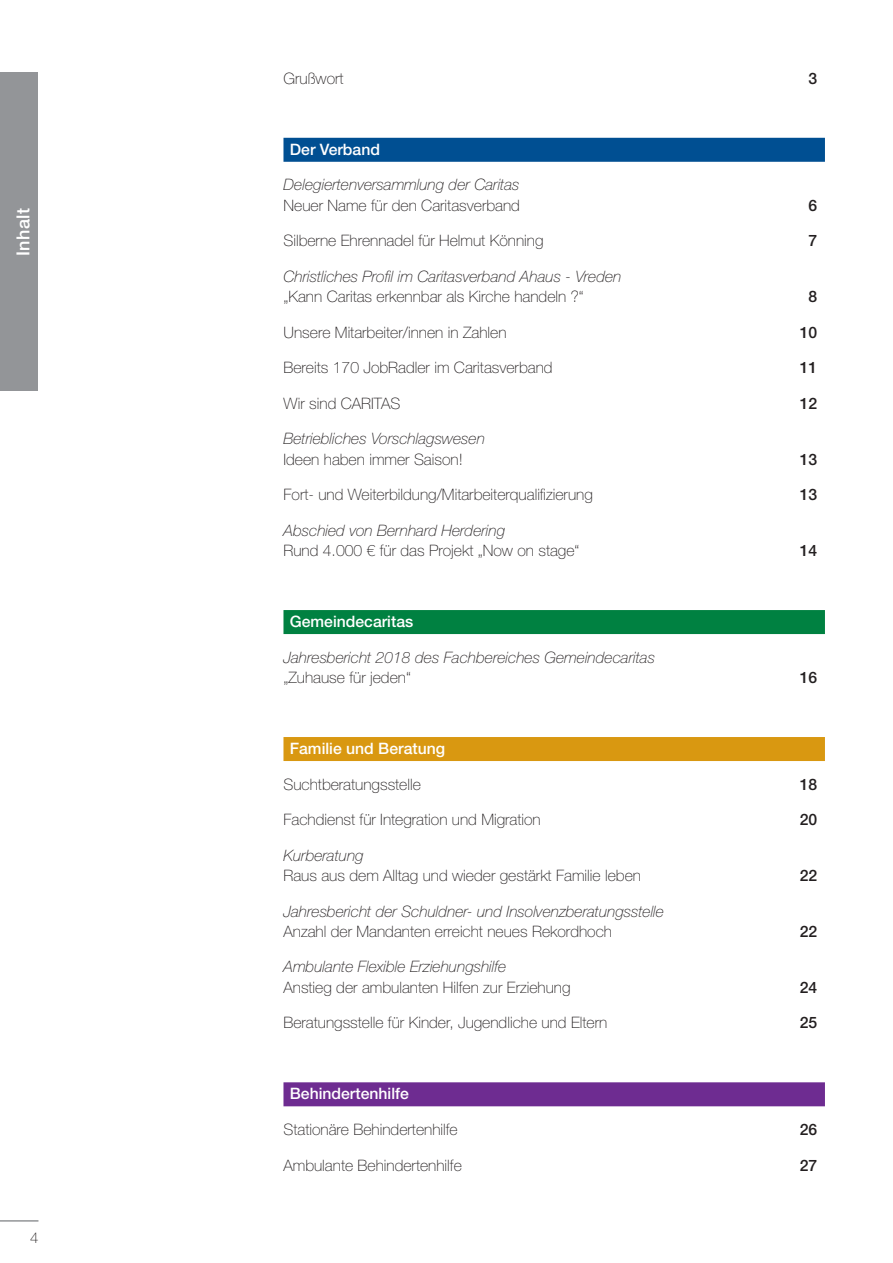
<style>
.page{position:relative;width:893px;height:1263px;background:#fff}
.page>*{position:absolute;margin:0;border:0;box-sizing:border-box;transform-origin:0 0}
.t1{font:500 18px "Helvetica Neue LT Std";letter-spacing:.02em;color:#fff}
.t2{font:100 15.75px "Helvetica Neue LT Std";color:#231f20}
.t3{font:italic 100 15.75px "Helvetica Neue LT Std";color:#231f20}
.t4{font:500 15.75px "Helvetica Neue LT Std";color:#fff}
.t5{font:500 15.75px "Helvetica Neue LT Std";color:#231f20}
.t6{font:100 15px "Helvetica Neue LT Std";color:#231f20}
</style>
<div class="page">
<hr style="left:0;top:1220px;width:38px;height:1px;background:#939598">
<div style="left:283px;top:138px;width:542px;height:24px;background:#004f92"></div>
<div style="left:283px;top:610px;width:542px;height:24px;background:#008141"></div>
<div style="left:283px;top:737px;width:542px;height:24px;background:#d99811"></div>
<div style="left:283px;top:1082px;width:542px;height:24px;background:#6e2c91"></div>
<div style="left:0;top:72px;width:38px;height:319px;background:#939598"></div>
<p class="t1" style="left:12px;top:256px;width:49px;rotate:-90deg">Inhalt</p>
<p class="t6" style="left:30px;top:1229px;width:10px">4</p>
<p class="t2" style="left:283px;top:69px;width:62px">Grußwort</p>
<p class="t5" style="left:809px;top:69px;width:10px">3</p>
<p class="t4" style="left:290px;top:140px;width:92px">Der Verband</p>
<p class="t3" style="left:283px;top:176px;width:238px">Delegiertenversammlung der Caritas</p>
<p class="t2" style="left:283px;top:196px;width:238px">Neuer Name für den Caritasverband</p>
<p class="t5" style="left:809px;top:195px;width:10px">6</p>
<p class="t2" style="left:283px;top:232px;width:261px">Silberne Ehrennadel für Helmut Könning</p>
<p class="t5" style="left:809px;top:231px;width:10px">7</p>
<p class="t3" style="left:283px;top:267px;width:339px">Christliches Profil im Caritasverband Ahaus - Vreden</p>
<p class="t2" style="left:283px;top:287px;width:302px">„Kann Caritas erkennbar als Kirche handeln ?“</p>
<p class="t5" style="left:809px;top:287px;width:10px">8</p>
<p class="t2" style="left:283px;top:323px;width:225px">Unsere Mitarbeiter/innen in Zahlen</p>
<p class="t5" style="left:800px;top:322px;width:19px">10</p>
<p class="t2" style="left:283px;top:358px;width:271px">Bereits 170 JobRadler im Caritasverband</p>
<p class="t5" style="left:800px;top:358px;width:19px">11</p>
<p class="t2" style="left:283px;top:394px;width:118px">Wir sind CARITAS</p>
<p class="t5" style="left:800px;top:394px;width:19px">12</p>
<p class="t3" style="left:283px;top:430px;width:203px">Betriebliches Vorschlagswesen</p>
<p class="t2" style="left:283px;top:450px;width:181px">Ideen haben immer Saison!</p>
<p class="t5" style="left:800px;top:449px;width:19px">13</p>
<p class="t2" style="left:283px;top:485px;width:311px">Fort- und Weiterbildung/Mitarbeiterqualifizierung</p>
<p class="t5" style="left:800px;top:485px;width:19px">13</p>
<p class="t3" style="left:283px;top:521px;width:223px">Abschied von Bernhard Herdering</p>
<p class="t2" style="left:283px;top:541px;width:298px">Rund 4.000 € für das Projekt „Now on stage“</p>
<p class="t5" style="left:800px;top:541px;width:19px">14</p>
<p class="t4" style="left:290px;top:612px;width:125px">Gemeindecaritas</p>
<p class="t3" style="left:283px;top:648px;width:373px">Jahresbericht 2018 des Fachbereiches Gemeindecaritas</p>
<p class="t2" style="left:283px;top:668px;width:129px">„Zuhause für jeden“</p>
<p class="t5" style="left:800px;top:668px;width:19px">16</p>
<p class="t4" style="left:290px;top:739px;width:157px">Familie und Beratung</p>
<p class="t2" style="left:283px;top:775px;width:139px">Suchtberatungsstelle</p>
<p class="t5" style="left:800px;top:775px;width:19px">18</p>
<p class="t2" style="left:283px;top:811px;width:259px">Fachdienst für Integration und Migration</p>
<p class="t5" style="left:800px;top:810px;width:19px">20</p>
<p class="t3" style="left:283px;top:846px;width:82px">Kurberatung</p>
<p class="t2" style="left:283px;top:866px;width:359px">Raus aus dem Alltag und wieder gestärkt Familie leben</p>
<p class="t5" style="left:800px;top:866px;width:19px">22</p>
<p class="t3" style="left:283px;top:902px;width:382px">Jahresbericht der Schuldner- und Insolvenzberatungsstelle</p>
<p class="t2" style="left:283px;top:922px;width:330px">Anzahl der Mandanten erreicht neues Rekordhoch</p>
<p class="t5" style="left:800px;top:922px;width:19px">22</p>
<p class="t3" style="left:283px;top:958px;width:224px">Ambulante Flexible Erziehungshilfe</p>
<p class="t2" style="left:283px;top:978px;width:289px">Anstieg der ambulanten Hilfen zur Erziehung</p>
<p class="t5" style="left:800px;top:977px;width:19px">24</p>
<p class="t2" style="left:283px;top:1013px;width:325px">Beratungsstelle für Kinder, Jugendliche und Eltern</p>
<p class="t5" style="left:800px;top:1013px;width:19px">25</p>
<p class="t4" style="left:290px;top:1084px;width:121px">Behindertenhilfe</p>
<p class="t2" style="left:283px;top:1120px;width:176px">Stationäre Behindertenhilfe</p>
<p class="t5" style="left:800px;top:1120px;width:19px">26</p>
<p class="t2" style="left:283px;top:1156px;width:180px">Ambulante Behindertenhilfe</p>
<p class="t5" style="left:800px;top:1156px;width:19px">27</p>
</div>
